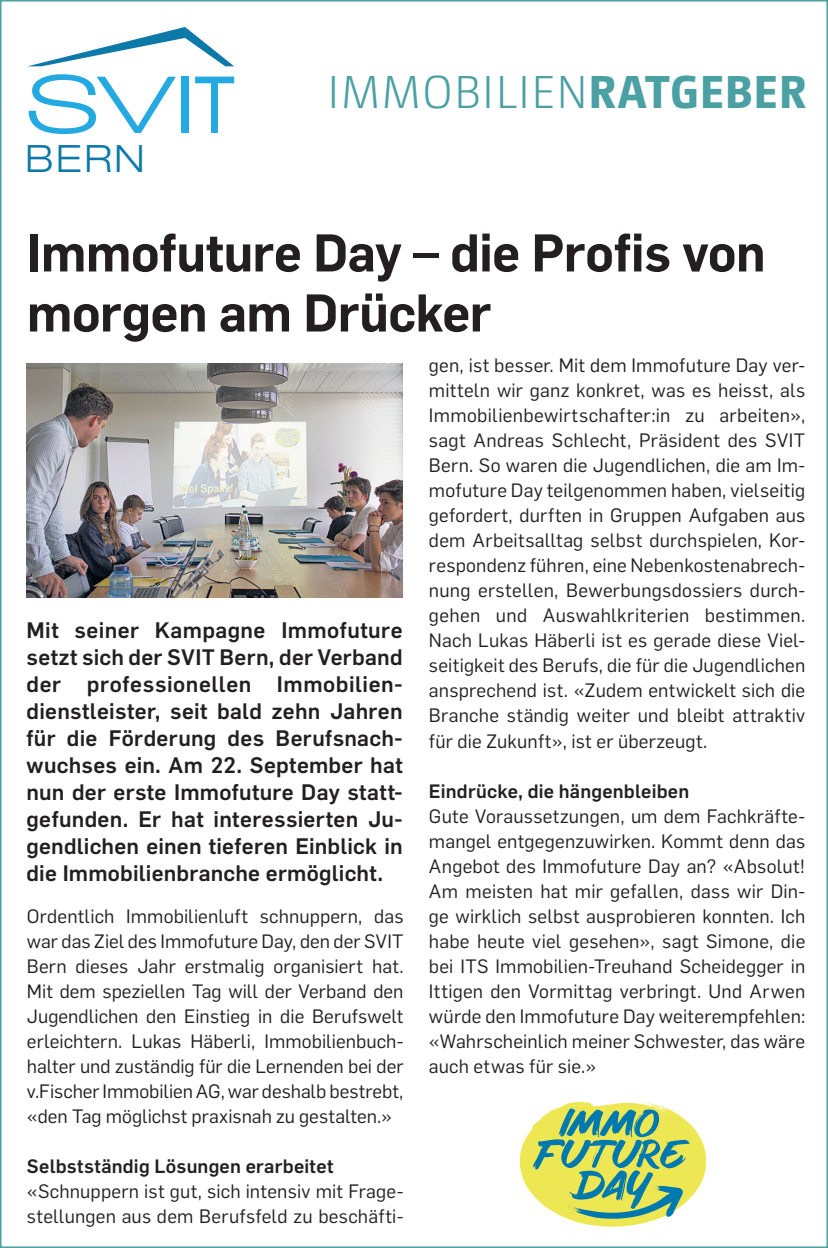
<style>
.page{position:relative;width:828px;height:1248px;background:#fff}
.page>*{position:absolute;margin:0;border:0;box-sizing:border-box;transform-origin:0 0}
.t1{font:600 52px/60px "Flama";letter-spacing:-.005em;color:#231f20}
.t2{font:300 46px "Camingo Dos Text";letter-spacing:.025em;color:#4aa0a3}
.t3{font:300 expanded 37.8px "Helvetica Neue LT Std";color:#0c79a9}
.t4{font:500 22px/27px "Flama";letter-spacing:.01em;color:#231f20;text-align:justify}
.t5{font:19px/25px "Flama";letter-spacing:.01em;color:#231f20;text-align:justify}
.t6{font:500 19px "Flama";letter-spacing:.01em;color:#231f20}
.s1{font-weight:800}
</style>
<div class="page">
<svg style="left:29px;top:74px;width:147px;height:60px"></svg>
<div style="left:182px;top:77px;width:7px;height:56px;background:#24aae1"></div>
<svg style="left:195px;top:77px;width:39px;height:56px"></svg>
<svg style="left:29px;top:27px;width:205px;height:39px"></svg>
<svg style="left:520px;top:1101px;width:186px;height:125px"></svg>
<img style="left:27px;top:363px;width:376px;height:234px">
<h3 class="t3" style="left:26px;top:136px;width:121px">BERN</h3>
<h2 class="t2" style="left:328px;top:65px;width:480px">IMMOBILIEN<span class="s1">RATGEBER</span></h2>
<h1 class="t1" style="left:27px;top:219px;width:740px">Immofuture Day – die Profis von morgen am Drücker</h1>
<p class="t4" style="left:27px;top:615px;width:377px">Mit seiner Kampagne Immofuture setzt sich der SVIT Bern, der Verband der professionellen Immobilien&shy;dienstleister, seit bald zehn Jahren für die Förderung des Berufsnach&shy;wuchses ein. Am 22. September hat nun der erste Immofuture Day statt&shy;gefunden. Er hat interessierten Ju&shy;gendlichen einen tieferen Einblick in die Immobilienbranche ermöglicht.</p>
<p class="t5" style="left:27px;top:902px;width:378px">Ordentlich Immobilienluft schnuppern, das war das Ziel des Immofuture Day, den der SVIT Bern dieses Jahr erstmalig organisiert hat.<br>Mit dem speziellen Tag will der Verband den Jugendlichen den Einstieg in die Berufswelt erleichtern. Lukas Häberli, Immobilienbuch&shy;halter und zuständig für die Lernenden bei der v.Fischer Immobilien AG, war deshalb bestrebt, «den Tag möglichst praxisnah zu gestalten.»</p>
<p class="t6" style="left:27px;top:1152px;width:308px">Selbstständig Lösungen erarbeitet</p>
<p class="t5" style="left:27px;top:1177px;width:378px">«Schnuppern ist gut, sich intensiv mit Frage&shy;stellungen aus dem Berufsfeld zu beschäfti-</p>
<p class="t5" style="left:429px;top:352px;width:378px">gen, ist besser. Mit dem Immofuture Day ver&shy;mitteln wir ganz konkret, was es heisst, als Immobilienbewirtschafter:in zu arbeiten», sagt Andreas Schlecht, Präsident des SVIT Bern. So waren die Jugendlichen, die am Im&shy;mofuture Day teilgenommen haben, vielseitig gefordert, durften in Gruppen Aufgaben aus dem Arbeitsalltag selbst durchspielen, Kor&shy;respondenz führen, eine Nebenkostenabrech&shy;nung erstellen, Bewerbungsdossiers durch&shy;gehen und Auswahlkriterien bestimmen.<br>Nach Lukas Häberli ist es gerade diese Viel&shy;seitigkeit des Berufs, die für die Jugendlichen ansprechend ist. «Zudem entwickelt sich die Branche ständig weiter und bleibt attraktiv für die Zukunft», ist er überzeugt.</p>
<p class="t6" style="left:429px;top:777px;width:262px">Eindrücke, die hängenbleiben</p>
<p class="t5" style="left:429px;top:802px;width:378px">Gute Voraussetzungen, um dem Fachkräfte&shy;mangel entgegenzuwirken. Kommt denn das Angebot des Immofuture Day an? «Absolut!<br>Am meisten hat mir gefallen, dass wir Din&shy;ge wirklich selbst ausprobieren konnten. Ich habe heute viel gesehen», sagt Simone, die bei ITS Immobilien-Treuhand Scheidegger in Ittigen den Vormittag verbringt. Und Arwen würde den Immofuture Day weiterempfehlen: «Wahrscheinlich meiner Schwester, das wäre auch etwas für sie.»</p>
</div>
